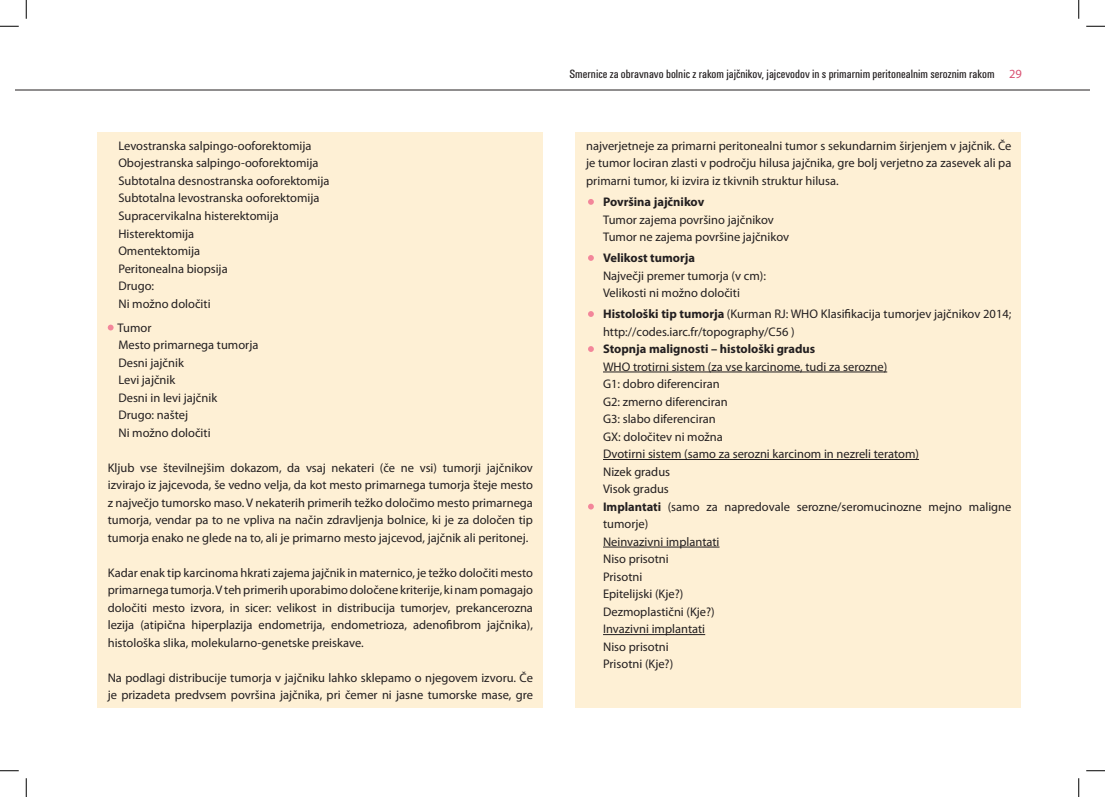
<style>
.page{position:relative;width:1105px;height:797px;background:#fff}
.page>*{position:absolute;margin:0;border:0;box-sizing:border-box;transform-origin:0 0}
.t1{font:12.5px/17.5px "Myriad Pro";color:#231f20}
.t2{font:condensed 12.5px "Unitus TEE";color:#231f20}
.t3{font:700 12.5px "Myriad Pro";color:#231f20}
.s1{font-family:"Myriad Pro";font-stretch:normal;color:#d95172}
.s2{font-weight:700}
</style>
<div class="page">
<div style="left:575px;top:132px;width:445px;height:575px;background:#fef0d5"></div>
<div style="left:97px;top:132px;width:445px;height:575px;background:#fef0d5"></div>
<hr style="left:16px;top:90px;width:1073px;height:1px;background:#231f20">
<svg style="left:108px;top:324px;width:6px;height:6px"></svg>
<hr style="left:603px;top:371px;width:284px;height:1px;background:#231f20">
<hr style="left:603px;top:459px;width:316px;height:1px;background:#231f20">
<hr style="left:603px;top:546px;width:116px;height:1px;background:#231f20">
<hr style="left:603px;top:634px;width:102px;height:1px;background:#231f20">
<svg style="left:588px;top:199px;width:6px;height:6px"></svg>
<svg style="left:588px;top:255px;width:6px;height:6px"></svg>
<svg style="left:588px;top:311px;width:6px;height:6px"></svg>
<svg style="left:588px;top:346px;width:6px;height:6px"></svg>
<svg style="left:588px;top:503px;width:6px;height:6px"></svg>
<svg style="left:0;top:25px;width:19px;height:2px"></svg>
<svg style="left:1086px;top:25px;width:19px;height:2px"></svg>
<svg style="left:0;top:770px;width:19px;height:1px"></svg>
<svg style="left:1086px;top:770px;width:19px;height:1px"></svg>
<svg style="left:25px;top:0;width:2px;height:19px"></svg>
<svg style="left:25px;top:778px;width:2px;height:19px"></svg>
<svg style="left:1078px;top:0;width:1px;height:19px"></svg>
<svg style="left:1078px;top:778px;width:1px;height:19px"></svg>
<p class="t1" style="left:118px;top:137px;width:213px">Levostranska salpingo-ooforektomija<br>Obojestranska salpingo-ooforektomija<br>Subtotalna desnostranska ooforektomija<br>Subtotalna levostranska ooforektomija<br>Supracervikalna histerektomija<br>Histerektomija<br>Omentektomija<br>Peritonealna biopsija<br>Drugo:<br>Ni možno določiti</p>
<p class="t1" style="left:118px;top:318px;width:142px">Tumor<br>Mesto primarnega tumorja<br>Desni jajčnik<br>Levi jajčnik<br>Desni in levi jajčnik<br>Drugo: naštej<br>Ni možno določiti</p>
<p class="t1" style="left:108px;top:458px;width:427px;text-align:justify">Kljub vse številnejšim dokazom, da vsaj nekateri (če ne vsi) tumorji jajčnikov izvirajo iz jajcevoda, še vedno velja, da kot mesto primarnega tumorja šteje mesto z največjo tumorsko maso. V nekaterih primerih težko določimo mesto primarnega tumorja, vendar pa to ne vpliva na način zdravljenja bolnice, ki je za določen tip tumorja enako ne glede na to, ali je primarno mesto jajcevod, jajčnik ali peritonej.</p>
<p class="t1" style="left:108px;top:563px;width:427px;text-align:justify">Kadar enak tip karcinoma hkrati zajema jajčnik in maternico, je težko določiti mesto primarnega tumorja. V teh primerih uporabimo določene kriterije, ki nam pomagajo določiti mesto izvora, in sicer: velikost in distribucija tumorjev, prekancerozna lezija (atipična hiperplazija endometrija, endometrioza, adenofibrom jajčnika), histološka slika, molekularno-genetske preiskave.</p>
<p class="t1" style="left:108px;top:668px;width:427px">Na podlagi distribucije tumorja v jajčniku lahko sklepamo o njegovem izvoru. Če je prizadeta predvsem površina jajčnika, pri čemer ni jasne tumorske mase, gre</p>
<p class="t2" style="left:569px;top:67px;width:454px">Smernice za obravnavo bolnic z rakom jajčnikov, jajcevodov in s primarnim peritonealnim seroznim rakom <span class="s1">29</span></p>
<p class="t1" style="left:586px;top:137px;width:427px;text-align:justify">najverjetneje za primarni peritonealni tumor s sekundarnim širjenjem v jajčnik. Če je tumor lociran zlasti v področju hilusa jajčnika, gre bolj verjetno za zasevek ali pa primarni tumor, ki izvira iz tkivnih struktur hilusa.</p>
<p class="t3" style="left:603px;top:194px;width:103px">Površina jajčnikov</p>
<p class="t1" style="left:603px;top:210px;width:188px">Tumor zajema površino jajčnikov<br>Tumor ne zajema površine jajčnikov</p>
<p class="t3" style="left:603px;top:250px;width:94px">Velikost tumorja</p>
<p class="t1" style="left:603px;top:266px;width:164px">Največji premer tumorja (v cm):<br>Velikosti ni možno določiti</p>
<p class="t1" style="left:603px;top:305px;width:410px"><span class="s2">Histološki tip tumorja</span> (Kurman RJ: WHO Klasifikacija tumorjev jajčnikov 2014; http://codes.iarc.fr/topography/C56 )</p>
<p class="t3" style="left:603px;top:341px;width:214px">Stopnja malignosti – histološki gradus</p>
<p class="t1" style="left:603px;top:357px;width:410px">WHO trotirni sistem (za vse karcinome, tudi za serozne)<br>G1: dobro diferenciran<br>G2: zmerno diferenciran<br>G3: slabo diferenciran<br>GX: določitev ni možna<br>Dvotirni sistem (samo za serozni karcinom in nezreli teratom)<br>Nizek gradus<br>Visok gradus<br><span class="s2">Implantati</span> (samo za napredovale serozne/seromucinozne mejno maligne tumorje)<br>Neinvazivni implantati<br>Niso prisotni<br>Prisotni<br>Epitelijski (Kje?)<br>Dezmoplastični (Kje?)<br>Invazivni implantati<br>Niso prisotni<br>Prisotni (Kje?)</p>
</div>
